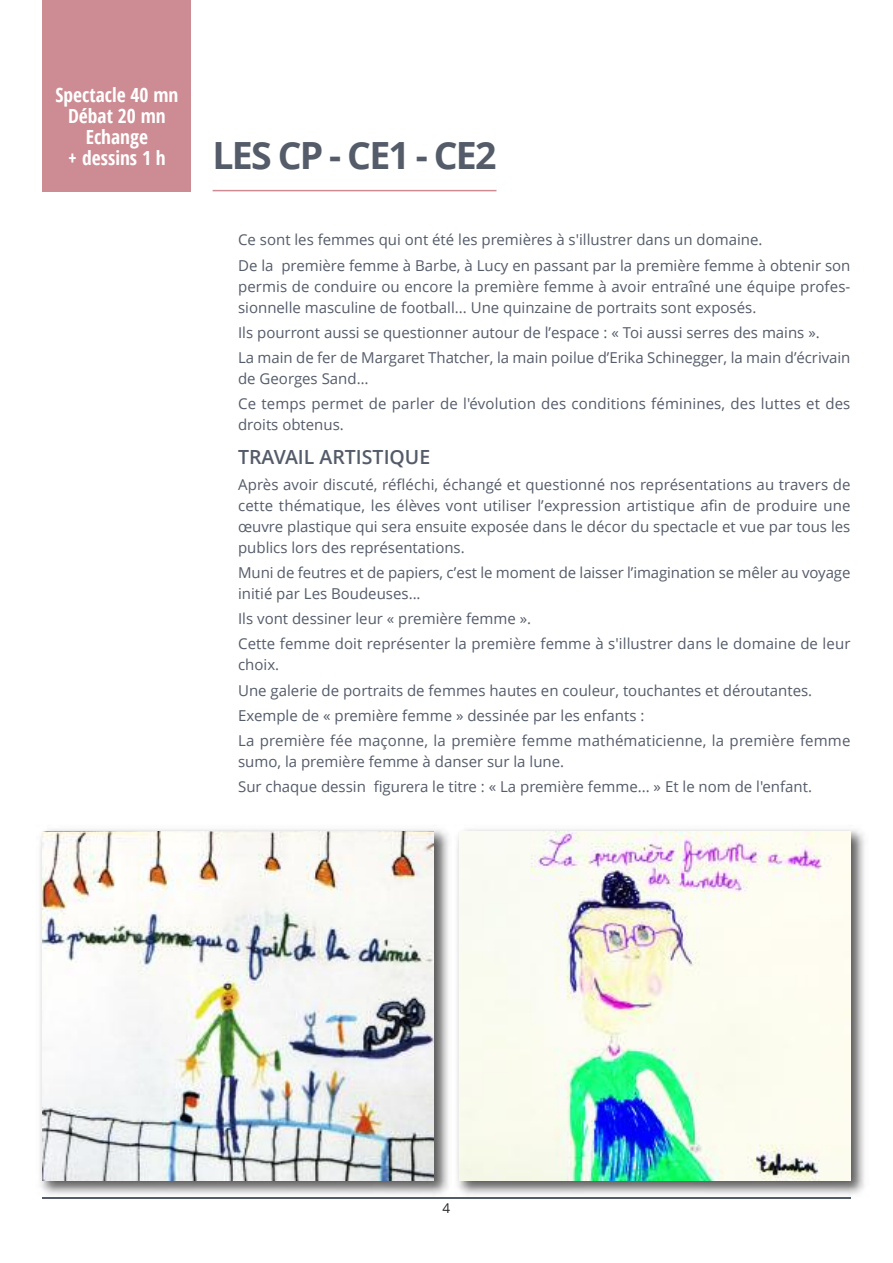
<style>
.page{position:relative;width:893px;height:1263px;background:#fff}
.page>*{position:absolute;margin:0;border:0;box-sizing:border-box;transform-origin:0 0}
.t1{font:700 37.5px "Open Sans";letter-spacing:-.05em;color:#545b69}
.t2{font:700 condensed 19.5px/21px "Open Sans";color:#fff;text-align:center}
.t3{font:600 19.5px "Open Sans";color:#545b69}
.t4{font:15px/25.2px "Open Sans";color:#545b69}
.t5{font:13.5px "Open Sans";color:#272627}
</style>
<div class="page">
<hr style="left:213px;top:190px;width:283px;height:1px;background:#cd8c93">
<div style="left:43px;top:0;width:148px;height:191px;background:#cd8c93"></div>
<img style="left:40px;top:829px;width:825px;height:370px">
<img style="left:43px;top:1197px;width:807px;height:1px">
<img style="left:43px;top:831px;width:391px;height:350px">
<img style="left:453px;top:829px;width:1px;height:368px">
<img style="left:459px;top:832px;width:391px;height:348px">
<h2 class="t2" style="left:55px;top:84px;width:124px">Spectacle 40 mn<br>Débat 20 mn<br>Echange<br>+ dessins 1 h</h2>
<h1 class="t1" style="left:213px;top:129px;width:285px">LES CP - CE1 - CE2</h1>
<p class="t4" style="left:238px;top:227px;width:614px">Ce sont les femmes qui ont été les premières à s'illustrer dans un domaine.<br>De la première femme à Barbe, à Lucy en passant par la première femme à obtenir son</p>
<p class="t4" style="left:238px;top:275px;width:614px;line-height:21px">permis de conduire ou encore la première femme à avoir entraîné une équipe profes&shy;sionnelle masculine de football... Une quinzaine de portraits sont exposés.</p>
<p class="t4" style="left:238px;top:319px;width:614px">Ils pourront aussi se questionner autour de l’espace : « Toi aussi serres des mains ».<br>La main de fer de Margaret Thatcher, la main poilue d’Erika Schinegger, la main d’écrivain</p>
<p class="t4" style="left:238px;top:366px;width:614px">de Georges Sand…<br>Ce temps permet de parler de l'évolution des conditions féminines, des luttes et des</p>
<p class="t4" style="left:238px;top:412px;width:107px">droits obtenus.</p>
<h2 class="t3" style="left:238px;top:444px;width:194px">TRAVAIL ARTISTIQUE</h2>
<p class="t4" style="left:238px;top:473px;width:614px;line-height:21px;text-align:justify">Après avoir discuté, réfléchi, échangé et questionné nos représentations au travers de cette thématique, les élèves vont utiliser l’expression artistique afin de produire une œuvre plastique qui sera ensuite exposée dans le décor du spectacle et vue par tous les publics lors des représentations.</p>
<p class="t4" style="left:238px;top:562px;width:614px;line-height:21px">Muni de feutres et de papiers, c’est le moment de laisser l’imagination se mêler au voyage initié par Les Boudeuses...</p>
<p class="t4" style="left:238px;top:606px;width:614px">Ils vont dessiner leur « première femme ».<br>Cette femme doit représenter la première femme à s'illustrer dans le domaine de leur</p>
<p class="t4" style="left:238px;top:652px;width:614px">choix.<br>Une galerie de portraits de femmes hautes en couleur, touchantes et déroutantes.<br>Exemple de « première femme » dessinée par les enfants :<br>La première fée maçonne, la première femme mathématicienne, la première femme</p>
<p class="t4" style="left:238px;top:749px;width:575px">sumo, la première femme à danser sur la lune.<br>Sur chaque dessin figurera le titre : « La première femme... » Et le nom de l'enfant.</p>
<p class="t5" style="left:443px;top:1198px;width:9px">4</p>
</div>
